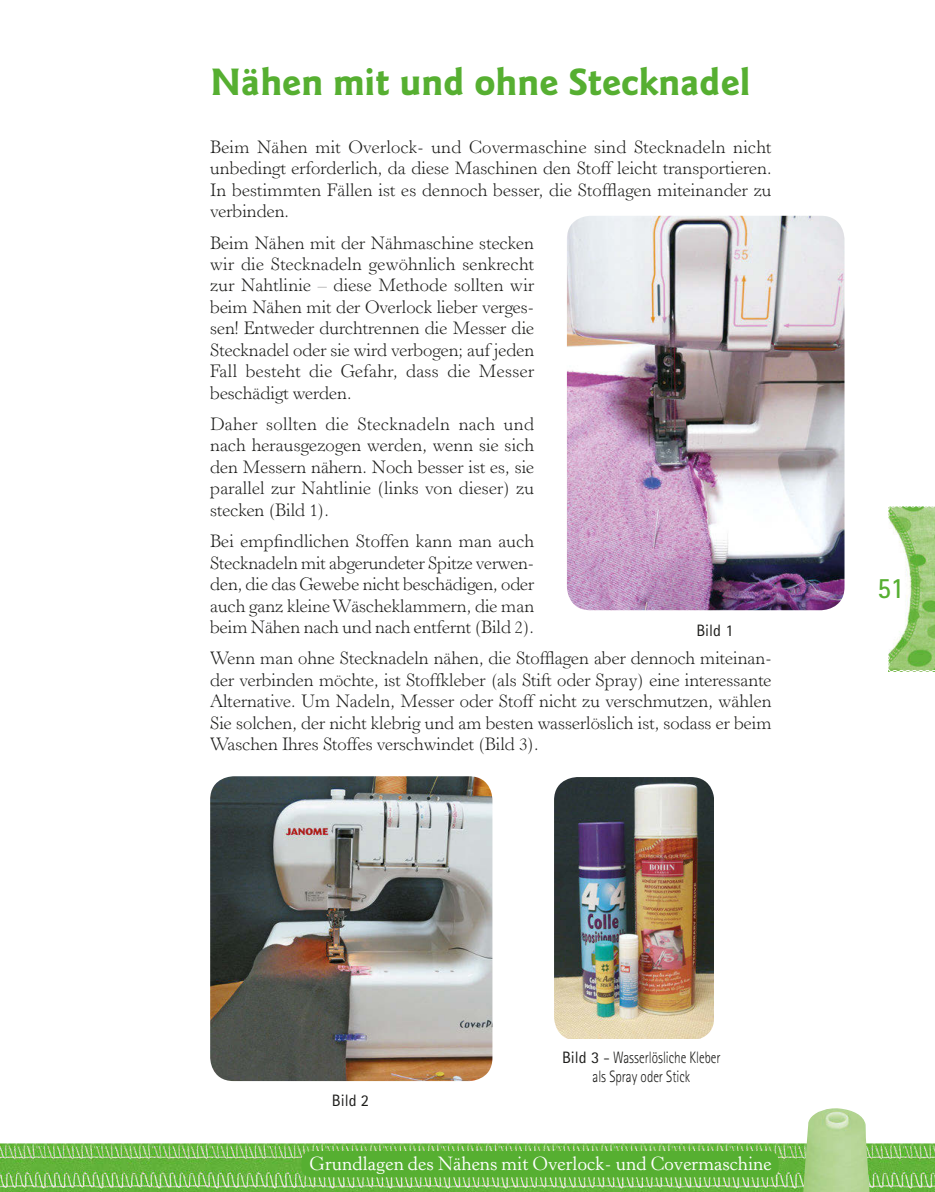
<style>
.page{position:relative;width:935px;height:1192px;background:#fff}
.page>*{position:absolute;margin:0;border:0;box-sizing:border-box;transform-origin:0 0}
.t1{font:700 39.6px "Goudy Sans";color:#56af31}
.t2{font:700 29.7px "Rotis Sans Serif";color:#56af31;scale:.85 1}
.t3{font:18.9px "Horley Old Style";color:#fff}
.t4{font:300 18.15px/21.5px "Horley Old Style";color:#1d1d1b;text-align:justify}
.t5{font:300 16.5px/18.6px "Rotis Sans Serif";color:#1d1d1b;text-align:center;scale:.8 1}
.t6{font:16.5px "Rotis Sans Serif";color:#1d1d1b}
.s1{font-weight:400}
</style>
<div class="page">
<img style="left:0;top:1143px;width:935px;height:49px">
<img style="left:803px;top:1108px;width:66px;height:84px">
<svg style="left:888px;top:506px;width:47px;height:166px"></svg>
<div style="left:301px;top:1151px;width:477px;height:26px;background:#56af31;border-radius:10px"></div>
<img style="left:567px;top:216px;width:277px;height:394px;border-radius:23px">
<img style="left:210px;top:776px;width:282px;height:305px;border-radius:23px">
<img style="left:554px;top:777px;width:159px;height:262px">
<h1 class="t1" style="left:210px;top:66px;width:542px">Nähen mit und ohne Stecknadel</h1>
<p class="t4" style="left:210px;top:138px;width:563px">Beim Nähen mit Overlock- und Covermaschine sind Stecknadeln nicht unbedingt erforderlich, da diese Maschinen den Stoff leicht transportieren.<br>In bestimmten Fällen ist es dennoch besser, die Stofflagen miteinander zu verbinden.</p>
<p class="t4" style="left:210px;top:233px;width:325px">Beim Nähen mit der Nähmaschine stecken wir die Stecknadeln gewöhnlich senkrecht zur Nahtlinie – diese Methode sollten wir beim Nähen mit der Overlock lieber verges&shy;sen! Entweder durchtrennen die Messer die Stecknadel oder sie wird verbogen; auf jeden Fall besteht die Gefahr, dass die Messer beschädigt werden.</p>
<p class="t4" style="left:210px;top:415px;width:325px">Daher sollten die Stecknadeln nach und nach herausgezogen werden, wenn sie sich den Messern nähern. Noch besser ist es, sie parallel zur Nahtlinie (links von dieser) zu stecken (Bild 1).</p>
<p class="t4" style="left:210px;top:532px;width:325px">Bei empfindlichen Stoffen kann man auch Stecknadeln mit abgerundeter Spitze verwen&shy;den, die das Gewebe nicht beschädigen, oder auch ganz kleine Wäscheklammern, die man beim Nähen nach und nach entfernt (Bild 2).</p>
<p class="t4" style="left:210px;top:649px;width:563px">Wenn man ohne Stecknadeln nähen, die Stofflagen aber dennoch miteinan&shy;der verbinden möchte, ist Stoffkleber (als Stift oder Spray) eine interessante Alternative. Um Nadeln, Messer oder Stoff nicht zu verschmutzen, wählen Sie solchen, der nicht klebrig und am besten wasserlöslich ist, sodass er beim Waschen Ihres Stoffes verschwindet (Bild 3).</p>
<p class="t6" style="left:696px;top:625px;width:39px">Bild 1</p>
<h2 class="t2" style="left:877px;top:577px;width:33px">51</h2>
<p class="t6" style="left:332px;top:1094px;width:39px">Bild 2</p>
<p class="t5" style="left:562px;top:1050px;width:200px"><span class="s1">Bild 3</span> – Wasserlösliche Kleber als Spray oder Stick</p>
<p class="t3" style="left:310px;top:1156px;width:463px">Grundlagen des Nähens mit Overlock- und Covermaschine</p>
</div>
